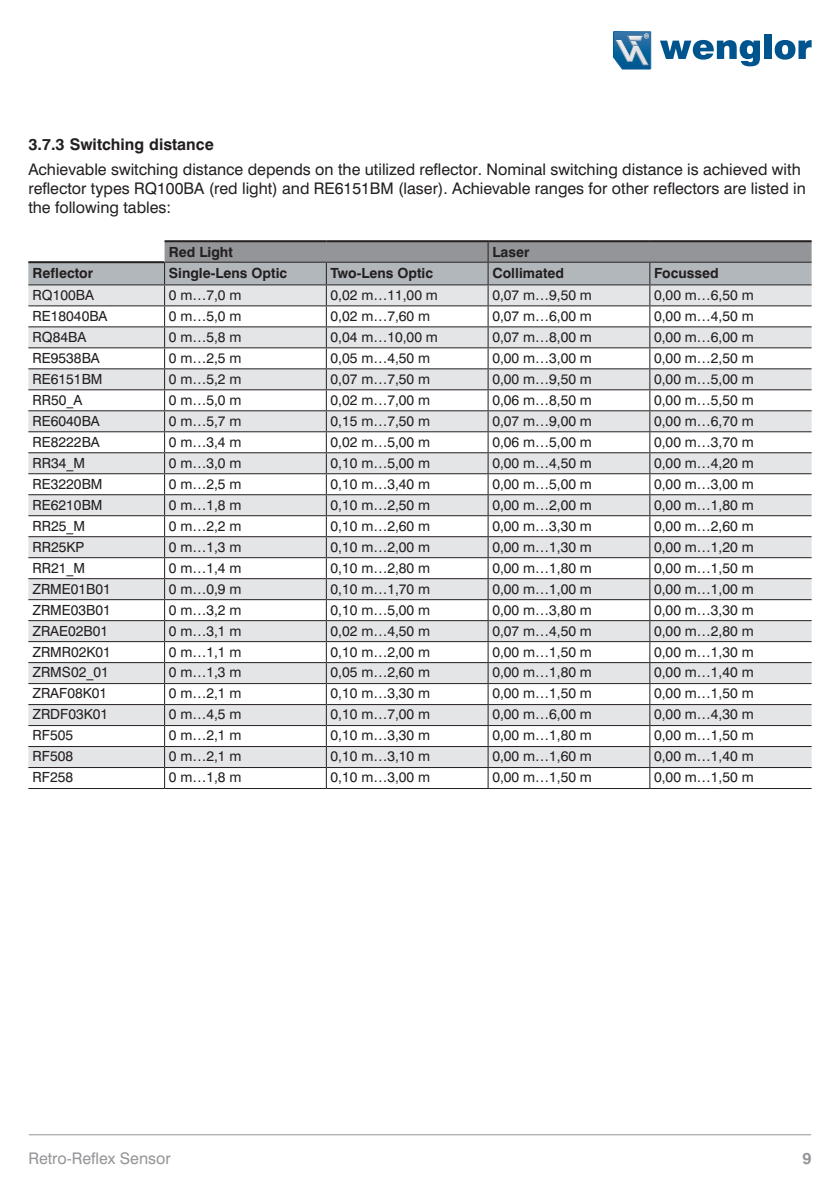
<style>
.page{position:relative;width:840px;height:1191px;background:#fff}
.page>*{position:absolute;margin:0;border:0;box-sizing:border-box;transform-origin:0 0}
.t1{font:16px/19.2px "Swiss 721 BT";color:#231f20}
.t2{font:700 16px "Swiss 721 BT";color:#231f20}
.t3{font:16px "Swiss 721 BT";color:#939598}
.t4{font:700 16px "Swiss 721 BT";color:#939598}
.t5{font:14px "Swiss 721 BT";color:#231f20}
.t6{font:700 14px "Swiss 721 BT";color:#231f20}
</style>
<div class="page">
<svg style="left:660px;top:40px;width:99px;height:26px"></svg>
<div style="left:763px;top:34px;width:8px;height:25px;background:#00548e"></div>
<svg style="left:774px;top:40px;width:37px;height:20px"></svg>
<svg style="left:613px;top:31px;width:38px;height:39px"></svg>
<hr style="left:29px;top:1134px;width:781px;height:1px;background:#939598">
<hr style="left:164px;top:788px;width:162px;height:1px;background:#231f20">
<hr style="left:164px;top:240px;width:162px;height:2px;background:#231f20">
<hr style="left:326px;top:240px;width:162px;height:2px;background:#231f20">
<hr style="left:488px;top:240px;width:161px;height:2px;background:#231f20">
<hr style="left:649px;top:240px;width:162px;height:2px;background:#231f20">
<hr style="left:28px;top:788px;width:136px;height:1px;background:#231f20">
<hr style="left:326px;top:788px;width:162px;height:1px;background:#231f20">
<hr style="left:488px;top:788px;width:161px;height:1px;background:#231f20">
<hr style="left:649px;top:788px;width:162px;height:1px;background:#231f20">
<svg style="left:28px;top:241px;width:783px;height:547px"></svg>
<p class="t2" style="left:28px;top:135px;width:187px">3.7.3 Switching distance</p>
<p class="t1" style="left:28px;top:159px;width:778px">Achievable switching distance depends on the utilized reflector. Nominal switching distance is achieved with reflector types RQ100BA (red light) and RE6151BM (laser). Achievable ranges for other reflectors are listed in the following tables:</p>
<p class="t6" style="left:169px;top:243px;width:65px">Red Light</p>
<p class="t6" style="left:492px;top:243px;width:38px">Laser</p>
<p class="t6" style="left:33px;top:264px;width:62px">Reflector</p>
<p class="t6" style="left:169px;top:264px;width:120px">Single-Lens Optic</p>
<p class="t6" style="left:330px;top:264px;width:104px">Two-Lens Optic</p>
<p class="t6" style="left:492px;top:264px;width:73px">Collimated</p>
<p class="t6" style="left:653px;top:264px;width:66px">Focussed</p>
<p class="t5" style="left:33px;top:286px;width:63px">RQ100BA</p>
<p class="t5" style="left:169px;top:286px;width:74px">0 m…7,0 m</p>
<p class="t5" style="left:330px;top:286px;width:109px">0,02 m…11,00 m</p>
<p class="t5" style="left:492px;top:286px;width:101px">0,07 m…9,50 m</p>
<p class="t5" style="left:653px;top:286px;width:101px">0,00 m…6,50 m</p>
<p class="t5" style="left:33px;top:307px;width:76px">RE18040BA</p>
<p class="t5" style="left:169px;top:307px;width:74px">0 m…5,0 m</p>
<p class="t5" style="left:330px;top:307px;width:101px">0,02 m…7,60 m</p>
<p class="t5" style="left:492px;top:307px;width:101px">0,07 m…6,00 m</p>
<p class="t5" style="left:653px;top:307px;width:101px">0,00 m…4,50 m</p>
<p class="t5" style="left:33px;top:328px;width:55px">RQ84BA</p>
<p class="t5" style="left:169px;top:328px;width:74px">0 m…5,8 m</p>
<p class="t5" style="left:330px;top:328px;width:109px">0,04 m…10,00 m</p>
<p class="t5" style="left:492px;top:328px;width:101px">0,07 m…8,00 m</p>
<p class="t5" style="left:653px;top:328px;width:101px">0,00 m…6,00 m</p>
<p class="t5" style="left:33px;top:349px;width:69px">RE9538BA</p>
<p class="t5" style="left:169px;top:349px;width:74px">0 m…2,5 m</p>
<p class="t5" style="left:330px;top:349px;width:101px">0,05 m…4,50 m</p>
<p class="t5" style="left:492px;top:349px;width:101px">0,00 m…3,00 m</p>
<p class="t5" style="left:653px;top:349px;width:101px">0,00 m…2,50 m</p>
<p class="t5" style="left:33px;top:370px;width:71px">RE6151BM</p>
<p class="t5" style="left:169px;top:370px;width:74px">0 m…5,2 m</p>
<p class="t5" style="left:330px;top:370px;width:101px">0,07 m…7,50 m</p>
<p class="t5" style="left:492px;top:370px;width:101px">0,00 m…9,50 m</p>
<p class="t5" style="left:653px;top:370px;width:101px">0,00 m…5,00 m</p>
<p class="t5" style="left:33px;top:391px;width:51px">RR50_A</p>
<p class="t5" style="left:169px;top:391px;width:74px">0 m…5,0 m</p>
<p class="t5" style="left:330px;top:391px;width:101px">0,02 m…7,00 m</p>
<p class="t5" style="left:492px;top:391px;width:101px">0,06 m…8,50 m</p>
<p class="t5" style="left:653px;top:391px;width:101px">0,00 m…5,50 m</p>
<p class="t5" style="left:33px;top:412px;width:69px">RE6040BA</p>
<p class="t5" style="left:169px;top:412px;width:74px">0 m…5,7 m</p>
<p class="t5" style="left:330px;top:412px;width:101px">0,15 m…7,50 m</p>
<p class="t5" style="left:492px;top:412px;width:101px">0,07 m…9,00 m</p>
<p class="t5" style="left:653px;top:412px;width:101px">0,00 m…6,70 m</p>
<p class="t5" style="left:33px;top:433px;width:69px">RE8222BA</p>
<p class="t5" style="left:169px;top:433px;width:74px">0 m…3,4 m</p>
<p class="t5" style="left:330px;top:433px;width:101px">0,02 m…5,00 m</p>
<p class="t5" style="left:492px;top:433px;width:101px">0,06 m…5,00 m</p>
<p class="t5" style="left:653px;top:433px;width:101px">0,00 m…3,70 m</p>
<p class="t5" style="left:33px;top:454px;width:54px">RR34_M</p>
<p class="t5" style="left:169px;top:454px;width:74px">0 m…3,0 m</p>
<p class="t5" style="left:330px;top:454px;width:101px">0,10 m…5,00 m</p>
<p class="t5" style="left:492px;top:454px;width:101px">0,00 m…4,50 m</p>
<p class="t5" style="left:653px;top:454px;width:101px">0,00 m…4,20 m</p>
<p class="t5" style="left:33px;top:475px;width:71px">RE3220BM</p>
<p class="t5" style="left:169px;top:475px;width:74px">0 m…2,5 m</p>
<p class="t5" style="left:330px;top:475px;width:101px">0,10 m…3,40 m</p>
<p class="t5" style="left:492px;top:475px;width:101px">0,00 m…5,00 m</p>
<p class="t5" style="left:653px;top:475px;width:101px">0,00 m…3,00 m</p>
<p class="t5" style="left:33px;top:496px;width:71px">RE6210BM</p>
<p class="t5" style="left:169px;top:496px;width:74px">0 m…1,8 m</p>
<p class="t5" style="left:330px;top:496px;width:101px">0,10 m…2,50 m</p>
<p class="t5" style="left:492px;top:496px;width:101px">0,00 m…2,00 m</p>
<p class="t5" style="left:653px;top:496px;width:101px">0,00 m…1,80 m</p>
<p class="t5" style="left:33px;top:517px;width:54px">RR25_M</p>
<p class="t5" style="left:169px;top:517px;width:74px">0 m…2,2 m</p>
<p class="t5" style="left:330px;top:517px;width:101px">0,10 m…2,60 m</p>
<p class="t5" style="left:492px;top:517px;width:101px">0,00 m…3,30 m</p>
<p class="t5" style="left:653px;top:517px;width:101px">0,00 m…2,60 m</p>
<p class="t5" style="left:33px;top:538px;width:53px">RR25KP</p>
<p class="t5" style="left:169px;top:538px;width:74px">0 m…1,3 m</p>
<p class="t5" style="left:330px;top:538px;width:101px">0,10 m…2,00 m</p>
<p class="t5" style="left:492px;top:538px;width:101px">0,00 m…1,30 m</p>
<p class="t5" style="left:653px;top:538px;width:101px">0,00 m…1,20 m</p>
<p class="t5" style="left:33px;top:559px;width:54px">RR21_M</p>
<p class="t5" style="left:169px;top:559px;width:74px">0 m…1,4 m</p>
<p class="t5" style="left:330px;top:559px;width:101px">0,10 m…2,80 m</p>
<p class="t5" style="left:492px;top:559px;width:101px">0,00 m…1,80 m</p>
<p class="t5" style="left:653px;top:559px;width:101px">0,00 m…1,50 m</p>
<p class="t5" style="left:33px;top:580px;width:80px">ZRME01B01</p>
<p class="t5" style="left:169px;top:580px;width:74px">0 m…0,9 m</p>
<p class="t5" style="left:330px;top:580px;width:101px">0,10 m…1,70 m</p>
<p class="t5" style="left:492px;top:580px;width:101px">0,00 m…1,00 m</p>
<p class="t5" style="left:653px;top:580px;width:101px">0,00 m…1,00 m</p>
<p class="t5" style="left:33px;top:601px;width:80px">ZRME03B01</p>
<p class="t5" style="left:169px;top:601px;width:74px">0 m…3,2 m</p>
<p class="t5" style="left:330px;top:601px;width:101px">0,10 m…5,00 m</p>
<p class="t5" style="left:492px;top:601px;width:101px">0,00 m…3,80 m</p>
<p class="t5" style="left:653px;top:601px;width:101px">0,00 m…3,30 m</p>
<p class="t5" style="left:33px;top:622px;width:77px">ZRAE02B01</p>
<p class="t5" style="left:169px;top:622px;width:74px">0 m…3,1 m</p>
<p class="t5" style="left:330px;top:622px;width:101px">0,02 m…4,50 m</p>
<p class="t5" style="left:492px;top:622px;width:101px">0,07 m…4,50 m</p>
<p class="t5" style="left:653px;top:622px;width:101px">0,00 m…2,80 m</p>
<p class="t5" style="left:33px;top:643px;width:80px">ZRMR02K01</p>
<p class="t5" style="left:169px;top:643px;width:74px">0 m…1,1 m</p>
<p class="t5" style="left:330px;top:643px;width:101px">0,10 m…2,00 m</p>
<p class="t5" style="left:492px;top:643px;width:101px">0,00 m…1,50 m</p>
<p class="t5" style="left:653px;top:643px;width:101px">0,00 m…1,30 m</p>
<p class="t5" style="left:33px;top:664px;width:78px">ZRMS02_01</p>
<p class="t5" style="left:169px;top:664px;width:74px">0 m…1,3 m</p>
<p class="t5" style="left:330px;top:664px;width:101px">0,05 m…2,60 m</p>
<p class="t5" style="left:492px;top:664px;width:101px">0,00 m…1,80 m</p>
<p class="t5" style="left:653px;top:664px;width:101px">0,00 m…1,40 m</p>
<p class="t5" style="left:33px;top:685px;width:76px">ZRAF08K01</p>
<p class="t5" style="left:169px;top:685px;width:74px">0 m…2,1 m</p>
<p class="t5" style="left:330px;top:685px;width:101px">0,10 m…3,30 m</p>
<p class="t5" style="left:492px;top:685px;width:101px">0,00 m…1,50 m</p>
<p class="t5" style="left:653px;top:685px;width:101px">0,00 m…1,50 m</p>
<p class="t5" style="left:33px;top:706px;width:77px">ZRDF03K01</p>
<p class="t5" style="left:169px;top:706px;width:74px">0 m…4,5 m</p>
<p class="t5" style="left:330px;top:706px;width:101px">0,10 m…7,00 m</p>
<p class="t5" style="left:492px;top:706px;width:101px">0,00 m…6,00 m</p>
<p class="t5" style="left:653px;top:706px;width:101px">0,00 m…4,30 m</p>
<p class="t5" style="left:33px;top:727px;width:42px">RF505</p>
<p class="t5" style="left:169px;top:727px;width:74px">0 m…2,1 m</p>
<p class="t5" style="left:330px;top:727px;width:101px">0,10 m…3,30 m</p>
<p class="t5" style="left:492px;top:727px;width:101px">0,00 m…1,80 m</p>
<p class="t5" style="left:653px;top:727px;width:101px">0,00 m…1,50 m</p>
<p class="t5" style="left:33px;top:748px;width:42px">RF508</p>
<p class="t5" style="left:169px;top:748px;width:74px">0 m…2,1 m</p>
<p class="t5" style="left:330px;top:748px;width:101px">0,10 m…3,10 m</p>
<p class="t5" style="left:492px;top:748px;width:101px">0,00 m…1,60 m</p>
<p class="t5" style="left:653px;top:748px;width:101px">0,00 m…1,40 m</p>
<p class="t5" style="left:33px;top:769px;width:42px">RF258</p>
<p class="t5" style="left:169px;top:769px;width:74px">0 m…1,8 m</p>
<p class="t5" style="left:330px;top:769px;width:101px">0,10 m…3,00 m</p>
<p class="t5" style="left:492px;top:769px;width:101px">0,00 m…1,50 m</p>
<p class="t5" style="left:653px;top:769px;width:101px">0,00 m…1,50 m</p>
<p class="t3" style="left:28px;top:1148px;width:144px">Retro-Reflex Sensor</p>
<p class="t4" style="left:802px;top:1148px;width:11px">9</p>
</div>
